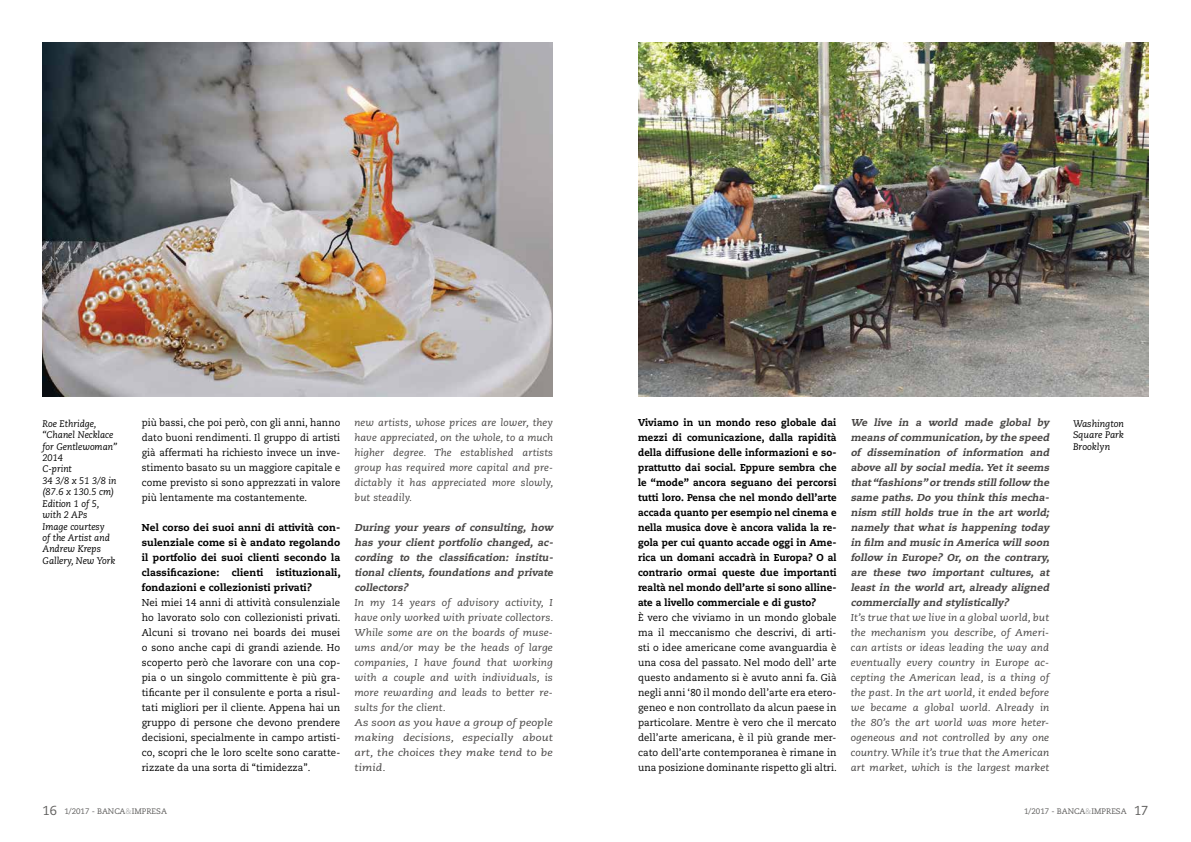
<style>
.page{position:relative;width:1191px;height:842px;background:#fff}
.page>*{position:absolute;margin:0;border:0;box-sizing:border-box;transform-origin:0 0}
.t1{font:10px/15px "Caecilia LT Std";letter-spacing:.01em;color:#000;text-align:justify;scale:.96 1}
.t2{font:italic 800 10px/15px "Caecilia LT Std";letter-spacing:.01em;color:#484645;text-align:justify}
.t3{font:800 10px/15px "Caecilia LT Std";letter-spacing:.01em;color:#000;text-align:justify;scale:.96 1}
.t4{font:italic 10px/15px "Caecilia LT Std";letter-spacing:.01em;color:#484645;text-align:justify;scale:1.07 1}
.t5{font:italic 10px/15px "Caecilia LT Std";letter-spacing:.01em;color:#484645;scale:1.08 1}
.t6{font:10px/15px "Caecilia LT Std";letter-spacing:.01em;color:#000;text-align:justify;scale:.94 1}
.t7{font:italic 10px/15px "Caecilia LT Std";letter-spacing:.01em;color:#484645;text-align:justify;scale:1.04 1}
.t8{font:800 10px/15px "Caecilia LT Std";letter-spacing:.01em;color:#000;text-align:justify}
.t9{font:italic 9.5px/11.4px "Caecilia LT Std";color:#000}
.t10{font:8px "Caecilia LT Std";color:#605f5e}
.s1{font-size:13px}
.s2{color:#b1b2b2}
</style>
<div class="page">
<img style="left:43px;top:43px;width:510px;height:354px">
<img style="left:638px;top:43px;width:510px;height:354px">
<p class="t6" style="left:142px;top:415px;width:213px">più bassi, che poi però, con gli anni, hanno dato buoni rendimenti. Il gruppo di artisti già affermati ha richiesto invece un inve&shy;stimento basato su un maggiore capitale e come previsto si sono apprezzati in valore più lentamente ma costantemente.</p>
<p class="t8" style="left:142px;top:520px;width:200px">Nel corso dei suoi anni di attività con&shy;sulenziale come si è andato regolando il portfolio dei suoi clienti secondo la classificazione:</p>
<p class="t3" style="left:638px;top:415px;width:208px">Viviamo in un mondo reso globale dai mezzi di comunicazione, dalla rapidità della diffusione delle informazioni e so&shy;prattutto dai social. Eppure sembra che le “mode” ancora seguano dei percorsi tutti loro. Pensa che nel mondo dell’arte accada quanto per esempio nel cinema e nella musica dove è ancora valida la re&shy;gola per cui quanto accade oggi in Ame&shy;rica un domani accadrà in Europa? O al contrario ormai queste due importanti realtà nel mondo dell’arte si sono alline&shy;ate a livello commerciale e di gusto?</p>
<p class="t1" style="left:638px;top:610px;width:209px">È vero che viviamo in un mondo globale ma il meccanismo che descrivi, di arti&shy;sti o idee americane come avanguardia è una cosa del passato. Nel modo dell’ arte questo andamento si è avuto anni fa. Già negli anni ‘80 il mondo dell’arte era etero&shy;geneo e non controllato da alcun paese in particolare. Mentre è vero che il mercato dell’arte americana, è il più grande mer&shy;cato dell’arte contemporanea è rimane in una posizione dominante rispetto gli altri.</p>
<p class="t2" style="left:850px;top:415px;width:203px">We live in a world made global by means of communication,by the speed of dissemination of information and above all by social media.Yet it seems that“fashions” or trends stillfollow the same paths. Do you think this mecha&shy;nism still holds true in the art world; namely that what is happening today in film and music in America will soon follow in Europe? Or, on the contrary, are these two important cultures, at least in the world art, already aligned commercially and stylistically?</p>
<p class="t4" style="left:850px;top:610px;width:187px">It’s true that we live in a global world, but the mechanism you describe, of Ameri&shy;can artists or ideas leading the way and eventually every country in Europe ac&shy;cepting the American lead, is a thing of the past. In the art world, it ended before we became a global world. Already in the 80’s the art world was more heter&shy;ogeneous and not controlled by any one country. While it’s true that the American art market, which is the largest market</p>
<p class="t7" style="left:354px;top:415px;width:193px">new artists, whose prices are lower, they have appreciated, on the whole, to a much higher degree. The established artists group has required more capital and pre&shy;dictably it has appreciated more slowly, but steadily.</p>
<p class="t2" style="left:354px;top:520px;width:202px">During your years of consulting, how has your client portfolio changed, ac&shy;cording to the classification: institu&shy;tional clients, foundations and private collectors?</p>
<p class="t5" style="left:354px;top:595px;width:186px">In my 14 years of advisory activity, I have only worked with private collectors.<br>While some are on the boards of muse&shy;ums and/or may be the heads of large companies, I have found that working with a couple and with individuals, is more rewarding and leads to better re&shy;sults for the client.<br>As soon as you have a group of people making decisions, especially about art, the choices they make tend to be timid.</p>
<p class="t9" style="left:43px;top:418px;width:76px">Roe Ethridge, “Chanel Necklace for Gentlewoman”<br>2014<br>C-print<br>34 3/8 x 51 3/8 in (87.6 x 130.5 cm)<br>Edition 1 of 5, with 2 APs<br>Image courtesy<br>of the Artist and<br>Andrew Kreps<br>Gallery, New York</p>
<p class="t9" style="left:1073px;top:418px;width:52px;text-align:justify">Washington Square Park Brooklyn</p>
<p class="t8" style="left:142px;top:565px;width:200px;text-indent:134px">istituzionali, fondazioni e collezionisti privati?</p>
<p class="t1" style="left:142px;top:595px;width:209px">Nei miei 14 anni di attività consulenziale ho lavorato solo con collezionisti privati.<br>Alcuni si trovano nei boards dei musei o sono anche capi di grandi aziende. Ho scoperto però che lavorare con una cop&shy;pia o un singolo committente è più gra&shy;tificante per il consulente e porta a risul&shy;tati migliori per il cliente. Appena hai un gruppo di persone che devono prendere decisioni, specialmente in campo artisti&shy;co, scopri che le loro scelte sono caratte&shy;rizzate da una sorta di “timidezza”.</p>
<p class="t8" style="left:232px;top:565px;width:33px">clienti</p>
<p class="t10" style="left:43px;top:806px;width:126px"><span class="s1">16</span> 1/2017 - BANCA<span class="s2">&amp;</span>IMPRESA</p>
<p class="t10" style="left:1024px;top:806px;width:126px">1/2017 - BANCA<span class="s2">&amp;</span>IMPRESA <span class="s1">17</span></p>
</div>
